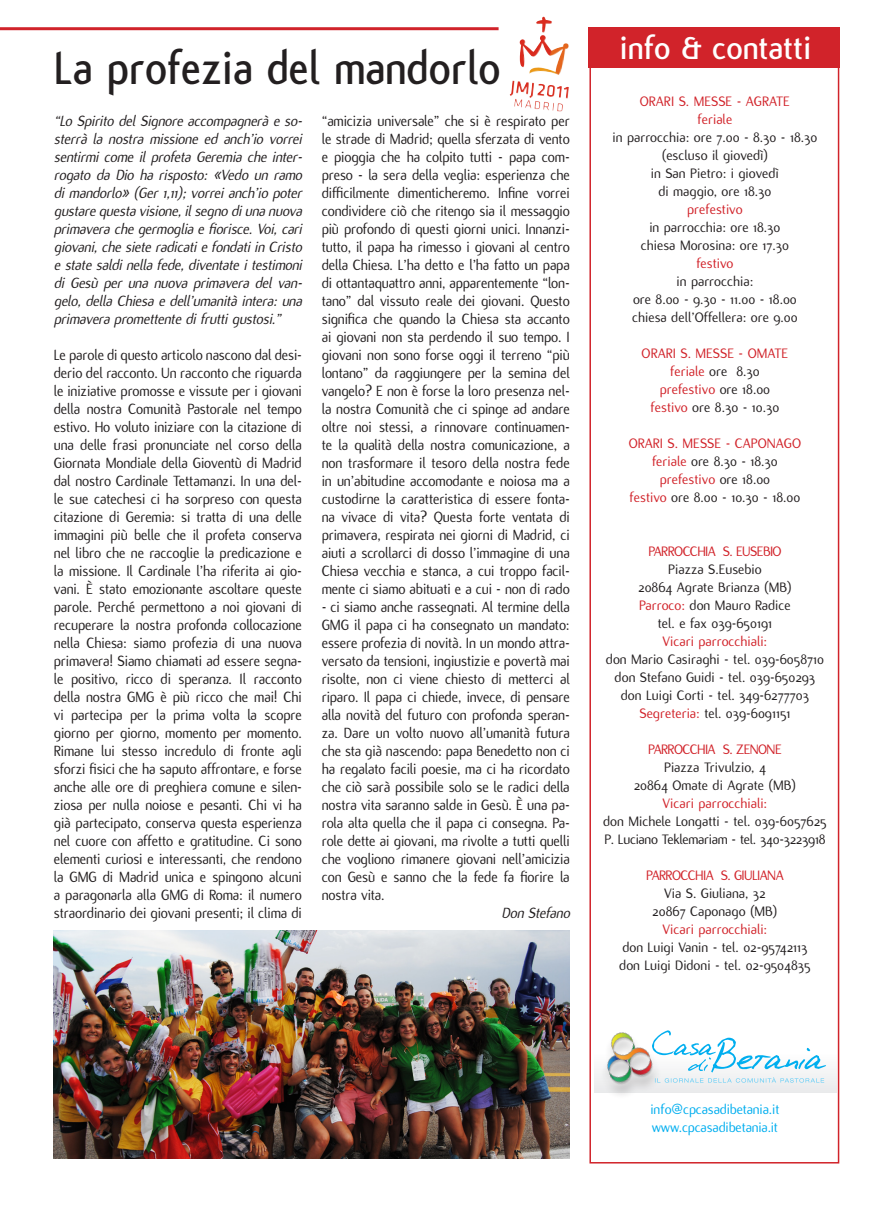
<style>
.page{position:relative;width:893px;height:1212px;background:#fff}
.page>*{position:absolute;margin:0;border:0;box-sizing:border-box;transform-origin:0 0}
.Titolo_1{font:700 49.5px "Flux";color:#231f20;scale:.94 1}
.t1{font:700 34.5px "Flux";color:#fff}
.firma_giornalista{font:16.2px/18px "Flux";letter-spacing:-.01em;color:#231f20;text-align:justify;scale:.95 1}
.firma_giornalista-2{font:italic 16.2px/18px "Flux";letter-spacing:-.01em;color:#231f20;text-align:justify;scale:.95 1}
.t2{font:15px/18px "Flux";color:#231f20;text-align:center}
.t3{font:15px "Flux";color:#d1232a}
.t4{font:15px "Flux";letter-spacing:-.04em;color:#d1232a}
.t5{font:15px "Flux";letter-spacing:-.01em;color:#00aeef}
.t6{font:15px "Flux";letter-spacing:-.02em;color:#231f20}
.s1{color:#231f20}
.s2{color:#d1232a}
</style>
<div class="page">
<div style="left:589px;top:65px;width:250px;height:1098px;border:2px solid #d1232a"></div>
<div style="left:588px;top:27px;width:252px;height:41px;background:#d1232a"></div>
<hr style="left:0;top:27px;width:499px;height:3px;background:#d1232a">
<div style="left:594px;top:1052px;width:242px;height:40px;background:linear-gradient(to bottom,#fff,#eaeaec)"></div>
<div style="left:598px;top:1031px;width:108px;height:115px;background:#231f20;opacity:.32"></div>
<img style="left:589px;top:1016px;width:79px;height:83px">
<svg style="left:652px;top:1030px;width:174px;height:53px"></svg>
<img style="left:536px;top:17px;width:16px;height:16px">
<img style="left:54px;top:930px;width:515px;height:228px">
<p class="Titolo_1" style="left:54px;top:40px;width:477px">La profezia del mandorlo</p>
<p class="firma_giornalista" style="left:322px;top:112px;width:263px">“amicizia universale” che si è respirato per le strade di Madrid; quella sferzata di vento e pioggia che ha colpito tutti - papa com&shy;preso - la sera della veglia: esperienza che difficilmente dimenticheremo. Infine vorrei condividere ciò che ritengo sia il messaggio più profondo di questi giorni unici. Innanzi&shy;tutto, il papa ha rimesso i giovani al centro della Chiesa. L’ha detto e l’ha fatto un papa di ottantaquattro anni, apparentemente “lon&shy;tano” dal vissuto reale dei giovani. Questo significa che quando la Chiesa sta accanto ai giovani non sta perdendo il suo tempo. I giovani non sono forse oggi il terreno “più lontano” da raggiungere per la semina del vangelo? E non è forse la loro presenza nel&shy;la nostra Comunità che ci spinge ad andare oltre noi stessi, a rinnovare continuamen&shy;te la qualità della nostra comunicazione, a non trasformare il tesoro della nostra fede in un’abitudine accomodante e noiosa ma a custodirne la caratteristica di essere fonta&shy;na vivace di vita? Questa forte ventata di primavera, respirata nei giorni di Madrid, ci aiuti a scrollarci di dosso l’immagine di una Chiesa vecchia e stanca, a cui troppo facil&shy;mente ci siamo abituati e a cui - non di rado</p>
<p class="firma_giornalista" style="left:322px;top:598px;width:263px">- ci siamo anche rassegnati. Al termine della GMG il papa ci ha consegnato un mandato: essere profezia di novità. In un mondo attra&shy;versato da tensioni, ingiustizie e povertà mai risolte, non ci viene chiesto di metterci al riparo. Il papa ci chiede, invece, di pensare alla novità del futuro con profonda speran&shy;za. Dare un volto nuovo all’umanità futura che sta già nascendo: papa Benedetto non ci ha regalato facili poesie, ma ci ha ricordato che ciò sarà possibile solo se le radici della nostra vita saranno salde in Gesù. È una pa&shy;rola alta quella che il papa ci consegna. Pa&shy;role dette ai giovani, ma rivolte a tutti quelli che vogliono rimanere giovani nell’amicizia con Gesù e sanno che la fede fa fiorire la nostra vita.</p>
<p class="firma_giornalista-2" style="left:502px;top:904px;width:73px">Don Stefano</p>
<p class="firma_giornalista-2" style="left:54px;top:112px;width:263px">“Lo Spirito del Signore accompagnerà e so&shy;sterrà la nostra missione ed anch’io vorrei sentirmi come il profeta Geremia che inter&shy;rogato da Dio ha risposto: «Vedo un ramo di mandorlo» (Ger 1,11); vorrei anch’io poter gustare questa visione, il segno di una nuova primavera che germoglia e fiorisce. Voi, cari giovani, che siete radicati e fondati in Cristo e state saldi nella fede, diventate i testimoni di Gesù per una nuova primavera del van&shy;gelo, della Chiesa e dell’umanità intera: una primavera promettente di frutti gustosi.”</p>
<p class="firma_giornalista" style="left:54px;top:346px;width:263px">Le parole di questo articolo nascono dal desi&shy;derio del racconto. Un racconto che riguarda le iniziative promosse e vissute per i giovani della nostra Comunità Pastorale nel tempo estivo. Ho voluto iniziare con la citazione di una delle frasi pronunciate nel corso della Giornata Mondiale della Gioventù di Madrid dal nostro Cardinale Tettamanzi. In una del&shy;le sue catechesi ci ha sorpreso con questa citazione di Geremia: si tratta di una delle immagini più belle che il profeta conserva nel libro che ne raccoglie la predicazione e la missione. Il Cardinale l’ha riferita ai gio&shy;vani. È stato emozionante ascoltare queste parole. Perché permettono a noi giovani di recuperare la nostra profonda collocazione nella Chiesa: siamo profezia di una nuova primavera! Siamo chiamati ad essere segna&shy;le positivo, ricco di speranza. Il racconto della nostra GMG è più ricco che mai! Chi vi partecipa per la prima volta la scopre giorno per giorno, momento per momento.<br>Rimane lui stesso incredulo di fronte agli sforzi fisici che ha saputo affrontare, e forse anche alle ore di preghiera comune e silen&shy;ziosa per nulla noiose e pesanti. Chi vi ha già partecipato, conserva questa esperienza nel cuore con affetto e gratitudine. Ci sono elementi curiosi e interessanti, che rendono la GMG di Madrid unica e spingono alcuni a paragonarla alla GMG di Roma: il numero straordinario dei giovani presenti; il clima di</p>
<p class="t1" style="left:620px;top:29px;width:193px">info &amp; contatti</p>
<p class="t3" style="left:640px;top:93px;width:152px">ORARI S. MESSE - AGRATE</p>
<p class="t3" style="left:698px;top:111px;width:36px">feriale</p>
<p class="t2" style="left:613px;top:128px;width:206px">in parrocchia: ore 7.00 - 8.30 - 18.30 (escluso il giovedì)</p>
<p class="t2" style="left:651px;top:164px;width:130px">in San Pietro: i giovedì</p>
<p class="t2" style="left:658px;top:182px;width:115px">di maggio, ore 18.30</p>
<p class="t3" style="left:687px;top:201px;width:57px">prefestivo</p>
<p class="t2" style="left:649px;top:218px;width:133px">in parrocchia: ore 18.30</p>
<p class="t2" style="left:641px;top:236px;width:150px">chiesa Morosina: ore 17.30</p>
<p class="t3" style="left:696px;top:255px;width:39px">festivo</p>
<p class="t2" style="left:676px;top:272px;width:78px">in parrocchia:</p>
<p class="t2" style="left:633px;top:290px;width:165px">ore 8.00 - 9.30 - 11.00 - 18.00</p>
<p class="t2" style="left:632px;top:308px;width:167px">chiesa dell’Offellera: ore 9.00</p>
<p class="t3" style="left:642px;top:345px;width:148px">ORARI S. MESSE - OMATE</p>
<p class="t3" style="left:670px;top:363px;width:91px">feriale <span class="s1">ore 8.30</span></p>
<p class="t3" style="left:660px;top:381px;width:112px">prefestivo <span class="s1">ore 18.00</span></p>
<p class="t2" style="left:651px;top:398px;width:130px"><span class="s2">festivo</span> ore 8.30 - 10.30</p>
<p class="t3" style="left:629px;top:435px;width:174px">ORARI S. MESSE - CAPONAGO</p>
<p class="t2" style="left:652px;top:452px;width:127px"><span class="s2">feriale</span> ore 8.30 - 18.30</p>
<p class="t3" style="left:660px;top:471px;width:112px">prefestivo <span class="s1">ore 18.00</span></p>
<p class="t2" style="left:630px;top:488px;width:172px"><span class="s2">festivo</span> ore 8.00 - 10.30 - 18.00</p>
<p class="t4" style="left:648px;top:543px;width:135px">PARROCCHIA S. EUSEBIO</p>
<p class="t2" style="left:668px;top:560px;width:95px">Piazza S.Eusebio</p>
<p class="t2" style="left:638px;top:578px;width:155px">20864 Agrate Brianza (MB)</p>
<p class="t2" style="left:639px;top:596px;width:153px"><span class="s2">Parroco:</span> don Mauro Radice</p>
<p class="t2" style="left:658px;top:614px;width:116px">tel. e fax 039-650191</p>
<p class="t3" style="left:663px;top:633px;width:106px">Vicari parrocchiali:</p>
<p class="t2" style="left:606px;top:650px;width:220px">don Mario Casiraghi - tel. 039-6058710</p>
<p class="t2" style="left:615px;top:668px;width:202px">don Stefano Guidi - tel. 039-650293</p>
<p class="t2" style="left:621px;top:686px;width:190px">don Luigi Corti - tel. 349-6277703</p>
<p class="t2" style="left:639px;top:704px;width:153px"><span class="s2">Segreteria:</span> tel. 039-6091151</p>
<p class="t4" style="left:648px;top:741px;width:135px">PARROCCHIA S. ZENONE</p>
<p class="t2" style="left:664px;top:758px;width:103px">Piazza Trivulzio, 4</p>
<p class="t2" style="left:634px;top:776px;width:164px">20864 Omate di Agrate (MB)</p>
<p class="t3" style="left:663px;top:795px;width:106px">Vicari parrocchiali:</p>
<p class="t2" style="left:603px;top:812px;width:225px">don Michele Longatti - tel. 039-6057625</p>
<p class="t6" style="left:604px;top:831px;width:222px">P. Luciano Teklemariam - tel. 340-3223918</p>
<p class="t4" style="left:646px;top:867px;width:139px">PARROCCHIA S. GIULIANA</p>
<p class="t2" style="left:664px;top:884px;width:103px">Via S. Giuliana, 32</p>
<p class="t2" style="left:652px;top:902px;width:127px">20867 Caponago (MB)</p>
<p class="t3" style="left:663px;top:921px;width:106px">Vicari parrocchiali:</p>
<p class="t2" style="left:622px;top:938px;width:187px">don Luigi Vanin - tel. 02-95742113</p>
<p class="t2" style="left:619px;top:956px;width:193px">don Luigi Didoni - tel. 02-9504835</p>
<p class="t5" style="left:650px;top:1101px;width:131px">info@cpcasadibetania.it</p>
<p class="t5" style="left:652px;top:1119px;width:128px">www.cpcasadibetania.it</p>
</div>
